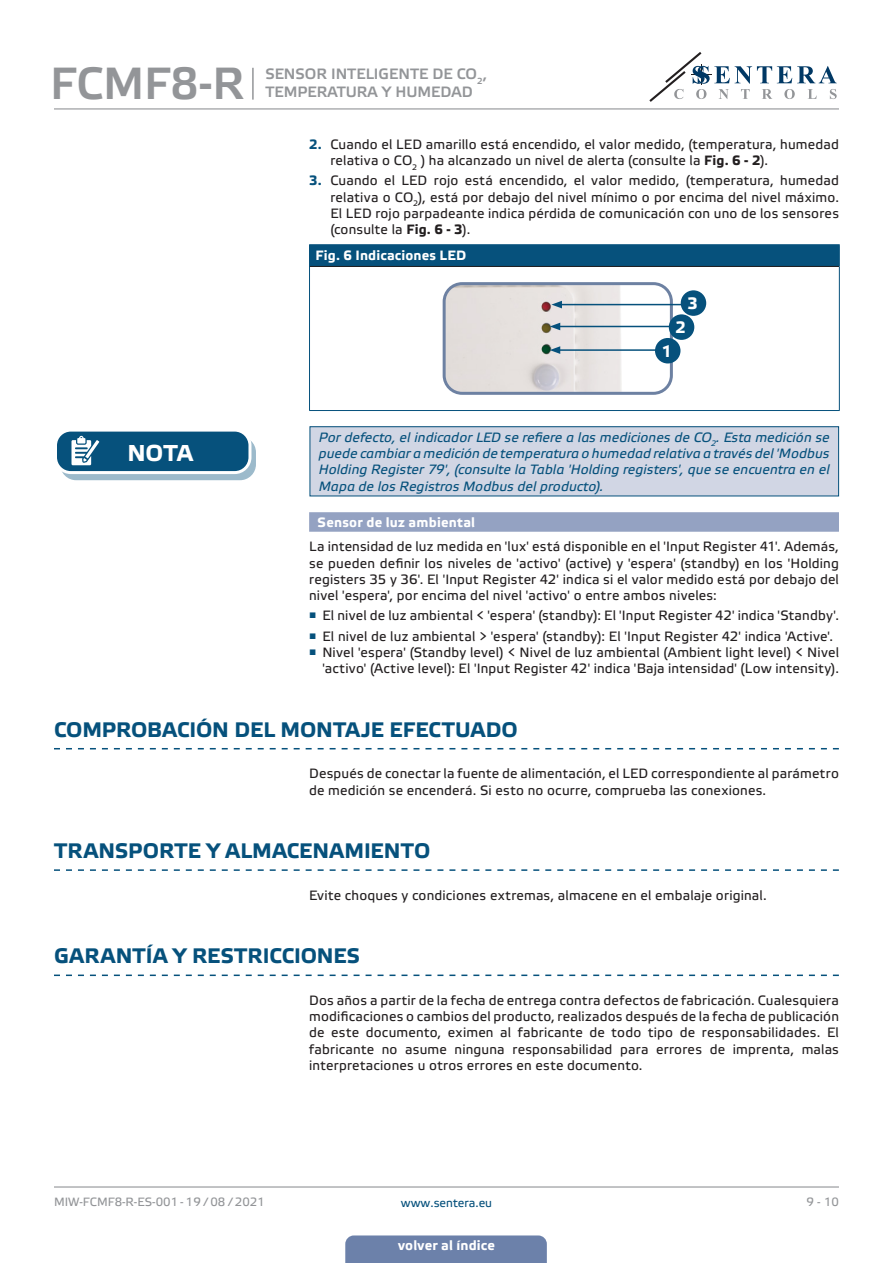
<style>
.page{position:relative;width:893px;height:1263px;background:#fff}
.page>*{position:absolute;margin:0;border:0;box-sizing:border-box;transform-origin:0 0}
.t1{font:45px "Etelka Medium Pro";color:#939598}
.t2{font:700 22.95px "Etelka Text Pro";color:#fff}
.t3{font:700 21px "Etelka Text Pro";letter-spacing:.005em;color:#06517c}
.TABLE_TEXT_WHITE{font:700 16.5px "Etelka Text Pro";color:#fff}
.t4{font:15px/18px "Etelka Medium Pro";color:#939598}
.body{font:13.5px/16.2px "Etelka Text Pro";letter-spacing:.015em;color:#231f20;text-align:justify}
.attention{font:italic 13.5px/16.2px "Etelka Text Pro";letter-spacing:.01em;color:#06517c;text-align:justify}
.Number-roman{font:700 13.5px "Etelka Text Pro";letter-spacing:.015em;color:#fff}
.table_text{font:700 13.5px "Etelka Text Pro";letter-spacing:.01em;color:#fff}
.t5{font:12px "Etelka Text Pro";color:#939598}
.t6{font:12px "Etelka Text Pro";color:#06517c}
.s1{font-weight:700;color:#06517c}
.s2{font-weight:700}
</style>
<div class="page">
<hr style="left:54px;top:108px;width:785px;height:1px;background:#939598">
<hr style="left:54px;top:1186px;width:785px;height:1px;background:#939598">
<svg style="left:649px;top:52px;width:188px;height:50px"></svg>
<div style="left:345px;top:1235px;width:202px;height:28px;background:#6c81aa"></div>
<div style="left:309px;top:512px;width:530px;height:20px;background:#94a2c2"></div>
<svg style="left:54px;top:748px;width:785px;height:1px"></svg>
<div style="left:309px;top:245px;width:530px;height:21px;background:#06517c"></div>
<hr style="left:309px;top:244px;width:531px;height:1px;background:#06517c">
<svg style="left:839px;top:245px;width:1px;height:21px"></svg>
<hr style="left:309px;top:266px;width:1px;height:144px;background:#06517c">
<hr style="left:839px;top:266px;width:1px;height:144px;background:#06517c">
<hr style="left:309px;top:410px;width:531px;height:1px;background:#06517c">
<hr style="left:310px;top:266px;width:529px;height:1px;background:#231f20">
<img style="left:444px;top:286px;width:179px;height:105px">
<div style="left:443px;top:282px;width:230px;height:113px;border:3px solid #6d81a2;border-radius:18px"></div>
<hr style="left:560px;top:304px;width:129px;height:1px;background:#06517c">
<svg style="left:551px;top:301px;width:11px;height:7px"></svg>
<hr style="left:558px;top:326px;width:118px;height:1px;background:#06517c">
<svg style="left:550px;top:323px;width:10px;height:7px"></svg>
<hr style="left:558px;top:349px;width:118px;height:2px;background:#06517c">
<svg style="left:550px;top:346px;width:10px;height:8px"></svg>
<div style="left:681px;top:290px;width:25px;height:26px;background:#06517c;border-radius:50%"></div>
<div style="left:669px;top:314px;width:25px;height:26px;background:#06517c;border-radius:50%"></div>
<div style="left:655px;top:338px;width:25px;height:25px;background:#06517c;border-radius:50%"></div>
<div style="left:61px;top:437px;width:194px;height:43px;background:#9cbacb;border-radius:15px"></div>
<div style="left:60px;top:436px;width:196px;height:44px;border:1px solid #06517c;border-radius:15px"></div>
<div style="left:56px;top:430px;width:194px;height:43px;background:#06517c;border-radius:15px"></div>
<div style="left:54px;top:429px;width:197px;height:45px;border:3px solid #fff;border-radius:15px"></div>
<svg style="left:71px;top:436px;width:34px;height:37px"></svg>
<div style="left:310px;top:427px;width:529px;height:69px;background:#d1d6e4"></div>
<div style="left:310px;top:426px;width:529px;height:70px;border:1px solid #06517c"></div>
<svg style="left:54px;top:869px;width:785px;height:2px"></svg>
<svg style="left:54px;top:974px;width:785px;height:2px"></svg>
<hr style="left:252px;top:68px;width:2px;height:32px;background:#939598">
<h1 class="t1" style="left:50px;top:59px;width:196px">FCMF8-R</h1>
<p class="t4" style="left:265px;top:65px;width:223px">SENSOR INTELIGENTE DE CO<sub>2</sub>,<br>TEMPERATURA Y HUMEDAD</p>
<p class="t2" style="left:127px;top:440px;width:67px">NOTA</p>
<p class="body" style="left:330px;top:137px;width:510px;text-indent:-21px"><span class="s1">2.</span> Cuando el LED amarillo está encendido, el valor medido, (temperatura, humedad relativa o CO<sub>2</sub> ) ha alcanzado un nivel de alerta (consulte la <span class="s2">Fig. 6 - 2</span>).</p>
<p class="body" style="left:330px;top:174px;width:510px;text-indent:-21px"><span class="s1">3.</span> Cuando el LED rojo está encendido, el valor medido, (temperatura, humedad relativa o CO<sub>2</sub>), está por debajo del nivel mínimo o por encima del nivel máximo.<br>El LED rojo parpadeante indica pérdida de comunicación con uno de los sensores (consulte la <span class="s2">Fig. 6 - 3</span>).</p>
<p class="table_text" style="left:315px;top:248px;width:152px">Fig. 6 Indicaciones LED</p>
<p class="TABLE_TEXT_WHITE" style="left:687px;top:294px;width:12px">3</p>
<p class="TABLE_TEXT_WHITE" style="left:676px;top:318px;width:12px">2</p>
<p class="TABLE_TEXT_WHITE" style="left:662px;top:342px;width:12px">1</p>
<p class="attention" style="left:319px;top:430px;width:512px">Por defecto, el indicador LED se refiere a las mediciones de CO<sub>2</sub>. Esta medición se puede cambiar a medición de temperatura o humedad relativa a través del 'Modbus Holding Register 79', (consulte la Tabla 'Holding registers', que se encuentra en el Mapa de los Registros Modbus del producto).</p>
<p class="Number-roman" style="left:318px;top:514px;width:159px">Sensor de luz ambiental</p>
<p class="body" style="left:309px;top:539px;width:531px">La intensidad de luz medida en 'lux' está disponible en el 'Input Register 41'. Además, se pueden definir los niveles de 'activo' (active) y 'espera' (standby) en los 'Holding registers 35 y 36'. El 'Input Register 42' indica si el valor medido está por debajo del nivel 'espera', por encima del nivel 'activo' o entre ambos niveles:</p>
<p class="body" style="left:309px;top:608px;width:531px"><sup>■</sup> El nivel de luz ambiental &lt; 'espera' (standby): El 'Input Register 42' indica 'Standby'.</p>
<p class="body" style="left:309px;top:629px;width:526px"><sup>■</sup> El nivel de luz ambiental &gt; 'espera' (standby): El 'Input Register 42' indica 'Active'.</p>
<p class="body" style="left:309px;top:645px;width:531px;text-align:right"><sup>■</sup> Nivel 'espera' (Standby level) &lt; Nivel de luz ambiental (Ambient light level) &lt; Nivel 'activo' (Active level): El 'Input Register 42' indica 'Baja intensidad' (Low intensity).</p>
<p class="t3" style="left:54px;top:718px;width:465px">COMPROBACIÓN DEL MONTAJE EFECTUADO</p>
<p class="body" style="left:309px;top:766px;width:531px">Después de conectar la fuente de alimentación, el LED correspondiente al parámetro de medición se encenderá. Si esto no ocurre, comprueba las conexiones.</p>
<p class="t3" style="left:54px;top:839px;width:378px">TRANSPORTE Y ALMACENAMIENTO</p>
<p class="body" style="left:309px;top:888px;width:459px">Evite choques y condiciones extremas, almacene en el embalaje original.</p>
<p class="t3" style="left:54px;top:944px;width:307px">GARANTÍA Y RESTRICCIONES</p>
<p class="body" style="left:309px;top:993px;width:531px">Dos años a partir de la fecha de entrega contra defectos de fabricación. Cualesquiera modificaciones o cambios del producto, realizados después de la fecha de publicación de este documento, eximen al fabricante de todo tipo de responsabilidades. El fabricante no asume ninguna responsabilidad para errores de imprenta, malas interpretaciones u otros errores en este documento.</p>
<p class="t5" style="left:54px;top:1195px;width:212px">MIW-FCMF8-R-ES-001 - 19 / 08 / 2021</p>
<p class="t6" style="left:401px;top:1196px;width:93px">www.sentera.eu</p>
<p class="t5" style="left:806px;top:1195px;width:34px">9 - 10</p>
<p class="Number-roman" style="left:398px;top:1238px;width:98px">volver al índice</p>
</div>
